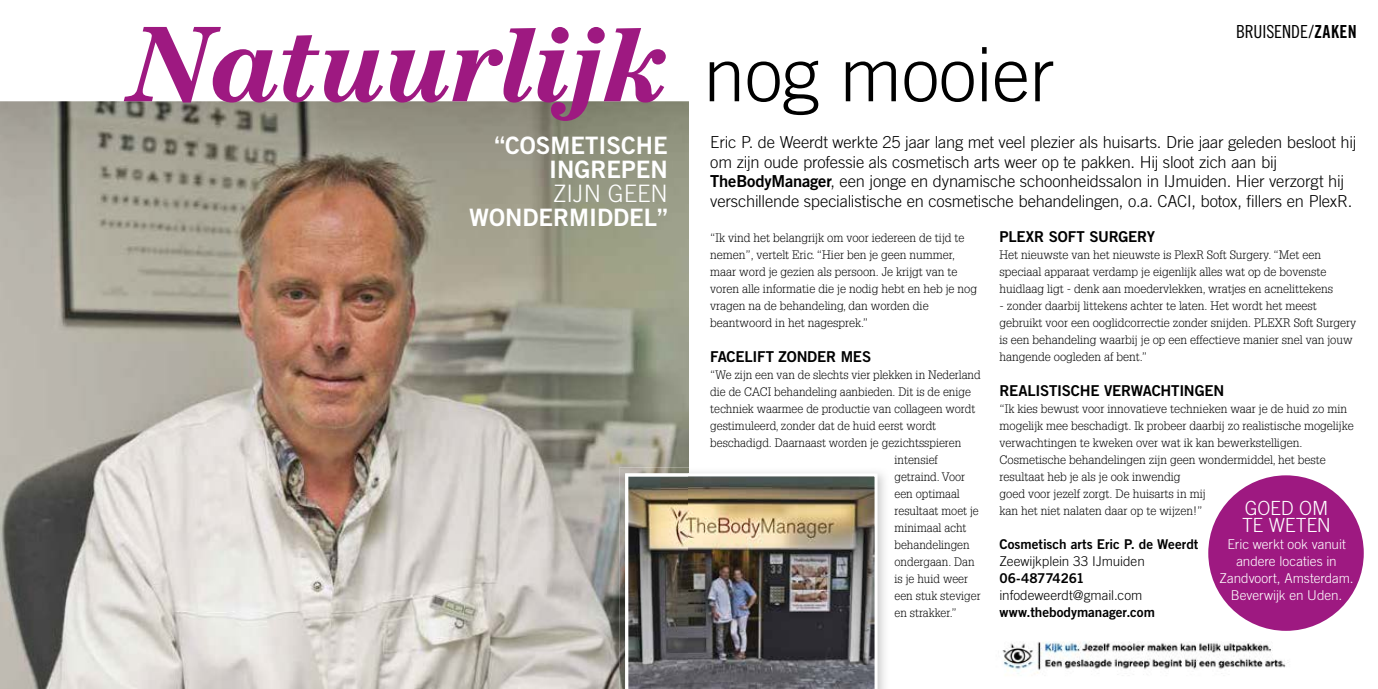
<style>
.page{position:relative;width:1378px;height:689px;background:#fff}
.page>*{position:absolute;margin:0;border:0;box-sizing:border-box;transform-origin:0 0}
.t1{font:italic 700 108px "Century LT";letter-spacing:-.02em;color:#9e1981}
.t2{font:24px/24px "Trade Gothic LT Std Bd 2";color:#fff;text-align:right}
.t3{font:300 24px "Trade Gothic LT Std";color:#fff}
.t4{font:300 19.5px/17px "Trade Gothic LT Std";letter-spacing:-.015em;color:#fff}
.t5{font:18px "Trade Gothic LT Std Cn 18";letter-spacing:-.005em;color:#000}
.t6{font:300 16.5px/19.5px "Trade Gothic LT Std";letter-spacing:-.01em;color:#000}
.t7{font:15px "Trade Gothic LT Std Bd 2";letter-spacing:-.015em;color:#000}
.t8{font:300 13.5px/17px "Trade Gothic LT Std";color:#fff;text-align:center}
.t9{font:13.5px "Trade Gothic LT Std Bd 2";color:#000}
.t10{font:300 13.5px "Trade Gothic LT Std";letter-spacing:-.005em;color:#000}
.t11{font:13.5px "Trade Gothic LT Std Bd 2";letter-spacing:-.02em;color:#000}
.t12{font:300 12px/17px "Glypha LT Std";color:#000}
.s1{font-family:"Trade Gothic LT Std";font-weight:300;font-style:normal;font-size:75px;color:#000}
.s2{font-family:"Trade Gothic LT Std Bd Cn 20"}
.s3{font-family:"Trade Gothic LT Std Bd 2";font-weight:400}
</style>
<div class="page">
<img style="left:0;top:101px;width:689px;height:588px">
<img style="left:619px;top:467px;width:266px;height:222px">
<img style="left:625px;top:473px;width:64px;height:216px">
<img style="left:1002px;top:624px;width:295px;height:50px">
<img style="left:689px;top:473px;width:188px;height:216px">
<div style="left:1208px;top:475px;width:155px;height:156px;background:#9e1981;border-radius:50%"></div>
<h1 class="t1" style="left:131px;top:1px;width:925px">Natuurlijk <span class="s1">nog mooier</span></h1>
<h3 class="t5" style="left:1236px;top:21px;width:122px">BRUISENDE/<span class="s2">ZAKEN</span></h3>
<h2 class="t2" style="left:494px;top:132px;width:175px">“COSMETISCHE<br>INGREPEN</h2>
<h2 class="t3" style="left:553px;top:179px;width:116px">ZIJN GEEN</h2>
<h2 class="t2" style="left:469px;top:204px;width:200px">WONDERMIDDEL”</h2>
<p class="t6" style="left:710px;top:132px;width:647px">Eric P. de Weerdt werkte 25 jaar lang met veel plezier als huisarts. Drie jaar geleden besloot hij om zijn oude professie als cosmetisch arts weer op te pakken. Hij sloot zich aan bij <span class="s3">TheBodyManager</span>, een jonge en dynamische schoonheidssalon in IJmuiden. Hier verzorgt hij verschillende specialistische en cosmetische behandelingen, o.a. CACI, botox, fillers en PlexR.</p>
<p class="t12" style="left:710px;top:230px;width:268px">“Ik vind het belangrijk om voor iedereen de tijd te nemen”, vertelt Eric. “Hier ben je geen nummer, maar word je gezien als persoon. Je krijgt van te voren alle informatie die je nodig hebt en heb je nog vragen na de behandeling, dan worden die beantwoord in het nagesprek.”</p>
<p class="t7" style="left:710px;top:347px;width:162px">FACELIFT ZONDER MES</p>
<p class="t12" style="left:710px;top:366px;width:272px">“We zijn een van de slechts vier plekken in Nederland</p>
<p class="t12" style="left:710px;top:383px;width:262px">die de CACI behandeling aanbieden. Dit is de enige</p>
<p class="t12" style="left:710px;top:400px;width:267px">techniek waarmee de productie van collageen wordt</p>
<p class="t12" style="left:710px;top:417px;width:227px">gestimuleerd, zonder dat de huid eerst wordt</p>
<p class="t12" style="left:710px;top:434px;width:252px">beschadigd. Daarnaast worden je gezichtsspieren</p>
<p class="t12" style="left:894px;top:451px;width:45px">intensief</p>
<p class="t12" style="left:894px;top:468px;width:72px">getraind. Voor</p>
<p class="t12" style="left:894px;top:485px;width:67px">een optimaal</p>
<p class="t12" style="left:894px;top:502px;width:86px">resultaat moet je</p>
<p class="t12" style="left:894px;top:519px;width:73px">minimaal acht</p>
<p class="t12" style="left:894px;top:536px;width:77px">behandelingen</p>
<p class="t12" style="left:894px;top:553px;width:82px">ondergaan. Dan</p>
<p class="t12" style="left:894px;top:570px;width:75px">is je huid weer</p>
<p class="t12" style="left:894px;top:587px;width:88px">een stuk steviger</p>
<p class="t12" style="left:894px;top:604px;width:64px">en strakker.”</p>
<p class="t7" style="left:999px;top:228px;width:157px">PLEXR SOFT SURGERY</p>
<p class="t12" style="left:999px;top:247px;width:335px">Het nieuwste van het nieuwste is PlexR Soft Surgery. “Met een speciaal apparaat verdamp je eigenlijk alles wat op de bovenste huidlaag ligt - denk aan moedervlekken, wratjes en acnelittekens</p>
<p class="t12" style="left:999px;top:298px;width:358px">- zonder daarbij littekens achter te laten. Het wordt het meest gebruikt voor een ooglidcorrectie zonder snijden. PLEXR Soft Surgery is een behandeling waarbij je op een effectieve manier snel van jouw hangende oogleden af bent.”</p>
<p class="t7" style="left:999px;top:381px;width:226px">REALISTISCHE VERWACHTINGEN</p>
<p class="t12" style="left:999px;top:400px;width:356px">“Ik kies bewust voor innovatieve technieken waar je de huid zo min mogelijk mee beschadigt. Ik probeer daarbij zo realistische mogelijke verwachtingen te kweken over wat ik kan bewerk stelligen.<br>Cosmetische behandelingen zijn geen wondermiddel, het beste resultaat heb je als je ook inwendig<br>goed voor jezelf zorgt. De huisarts in mij<br>kan het niet nalaten daar op te wijzen!”</p>
<h3 class="t4" style="left:1242px;top:499px;width:90px">GOED OM<br>TE WETEN</h3>
<p class="t8" style="left:1219px;top:535px;width:136px">Eric werkt ook vanuit andere locaties in<br>Zandvoort, Amsterdam.<br>Beverwijk en Uden.</p>
<p class="t9" style="left:999px;top:535px;width:200px">Cosmetisch arts Eric P. de Weerdt</p>
<p class="t10" style="left:999px;top:553px;width:147px">Zeewijkplein 33 IJmuiden</p>
<p class="t11" style="left:999px;top:569px;width:86px">06-48774261</p>
<p class="t10" style="left:999px;top:587px;width:144px">infodeweerdt@gmail.com</p>
<p class="t9" style="left:999px;top:603px;width:157px">www.thebodymanager.com</p>
</div>
